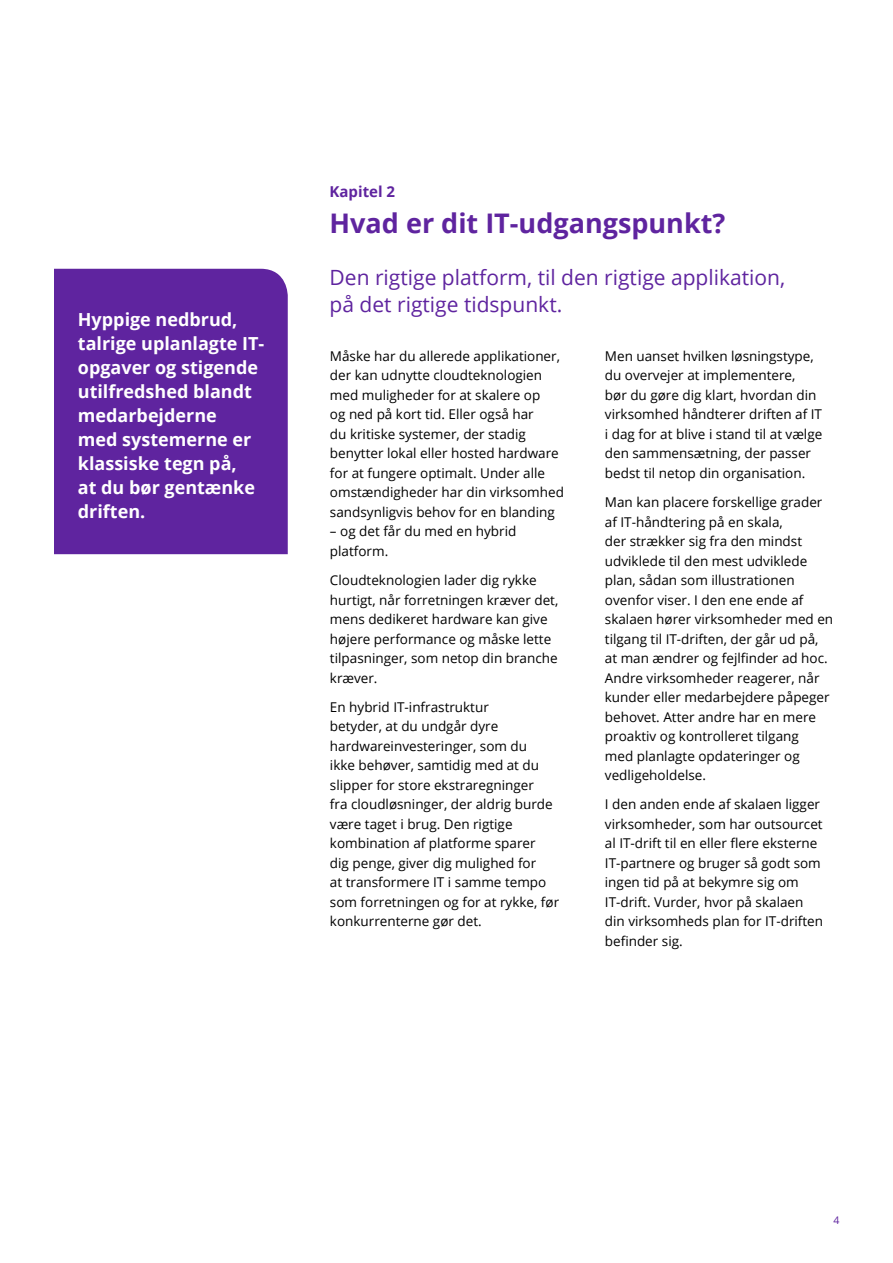
<style>
.page{position:relative;width:893px;height:1263px;background:#fff}
.page>*{position:absolute;margin:0;border:0;box-sizing:border-box;transform-origin:0 0}
.t1{font:700 27px "Open Sans";color:#5f249f}
.t2{font:21px/27px "Open Sans";color:#5f249f}
.t3{font:700 18px/24px "Open Sans";color:#fff}
.t4{font:700 15px "Open Sans";color:#5f249f}
.t5{font:13.5px/19.5px "Open Sans";color:#000}
.t6{font:10.5px "Open Sans";color:#5f249f}
</style>
<div class="page">
<div style="left:54px;top:269px;width:234px;height:285px;background:#5f249f"></div>
<h3 class="t3" style="left:78px;top:307px;width:188px">Hyppige nedbrud, talrige uplanlagte IT&shy;opgaver og stigende utilfredshed blandt medarbejderne<br>med systemerne er klassiske tegn på,<br>at du bør gentænke driften.</h3>
<p class="t4" style="left:330px;top:181px;width:67px">Kapitel 2</p>
<h1 class="t1" style="left:330px;top:204px;width:397px">Hvad er dit IT-udgangspunkt?</h1>
<h2 class="t2" style="left:330px;top:263px;width:457px">Den rigtige platform, til den rigtige applikation, på det rigtige tidspunkt.</h2>
<p class="t5" style="left:330px;top:346px;width:235px">Måske har du allerede applikationer, der kan udnytte cloudteknologien med muligheder for at skalere op<br>og ned på kort tid. Eller også har<br>du kritiske systemer, der stadig benytter lokal eller hosted hardware for at fungere optimalt. Under alle omstændigheder har din virksomhed sandsynligvis behov for en blanding</p>
<p class="t5" style="left:330px;top:521px;width:188px">– og det får du med en hybrid platform.</p>
<p class="t5" style="left:330px;top:570px;width:230px">Cloudteknologien lader dig rykke hurtigt, når forretningen kræver det, mens dedikeret hardware kan give højere performance og måske lette tilpasninger, som netop din branche kræver.</p>
<p class="t5" style="left:330px;top:697px;width:231px">En hybrid IT-infrastruktur<br>betyder, at du undgår dyre hardwareinvesteringer, som du<br>ikke behøver, samtidig med at du slipper for store ekstraregninger<br>fra cloudløsninger, der aldrig burde være taget i brug. Den rigtige kombination af platforme sparer<br>dig penge, giver dig mulighed for<br>at transformere IT i samme tempo som forretningen og for at rykke, før konkurrenterne gør det.</p>
<p class="t5" style="left:605px;top:346px;width:219px">Men uanset hvilken løsningstype, du overvejer at implementere,<br>bør du gøre dig klart, hvordan din virksomhed håndterer driften af IT i dag for at blive i stand til at vælge den sammensætning, der passer bedst til netop din organisation.</p>
<p class="t5" style="left:605px;top:492px;width:230px">Man kan placere forskellige grader af IT-håndtering på en skala,<br>der strækker sig fra den mindst udviklede til den mest udviklede plan, sådan som illustrationen ovenfor viser. I den ene ende af skalaen hører virksomheder med en tilgang til IT-driften, der går ud på, at man ændrer og fejlfinder ad hoc.<br>Andre virksomheder reagerer, når kunder eller medarbejdere påpeger behovet. Atter andre har en mere proaktiv og kontrolleret tilgang<br>med planlagte opdateringer og vedligeholdelse.</p>
<p class="t5" style="left:605px;top:794px;width:220px">I den anden ende af skalaen ligger virksomheder, som har outsourcet al IT-drift til en eller flere eksterne<br>IT-partnere og bruger så godt som ingen tid på at bekymre sig om<br>IT-drift. Vurder, hvor på skalaen din virksomheds plan for IT-driften befinder sig.</p>
<p class="t6" style="left:833px;top:1213px;width:8px">4</p>
</div>
